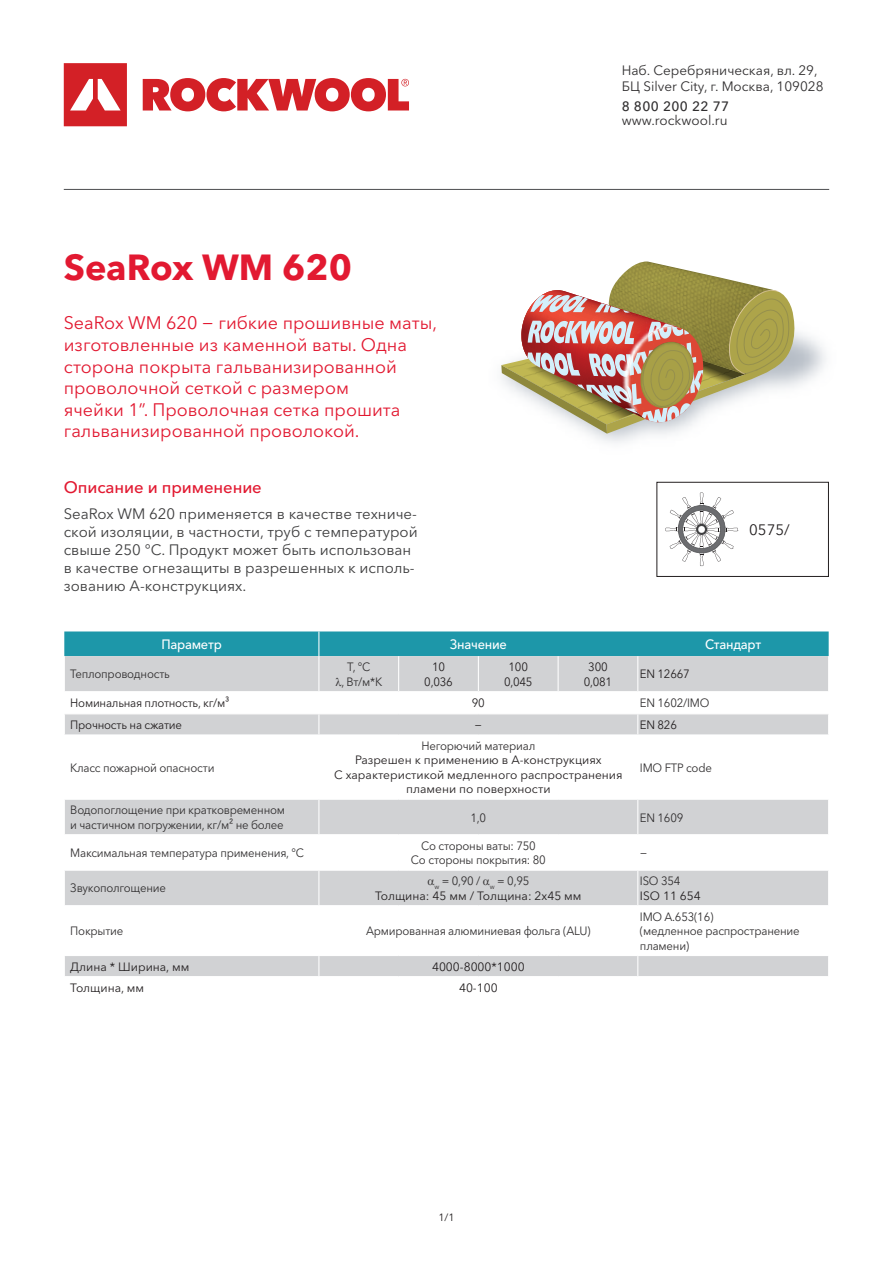
<style>
.page{position:relative;width:893px;height:1263px;background:#fff}
.page>*{position:absolute;margin:0;border:0;box-sizing:border-box;transform-origin:0 0}
.t1{font:700 36px "Avenir Next Cyr";color:#e21931}
.t2{font:18px/21.6px "Avenir Next Cyr";color:#e21931}
.t3{font:500 16.5px "Avenir Next Cyr";letter-spacing:-.005em;color:#e21931}
.t4{font:15px/18px "Avenir Next Cyr";color:#3e3e3f}
.t5{font:15px "Avenir Next Cyr";color:#231f20}
.t6{font:13.5px/16.2px "Avenir Next Cyr";color:#312f30}
.t7{font:500 13.5px "Avenir Next Cyr";letter-spacing:-.02em;color:#fff;scale:.95 1}
.t8{font:500 13.5px "Avenir Next Cyr";letter-spacing:.03em;color:#312f30}
.t9{font:12px/14.4px "Avenir Next Cyr";letter-spacing:-.02em;color:#312f30;text-align:center;scale:.95 1}
.t10{font:12px/14.4px "Avenir Next Cyr";color:#231f20;text-align:center}
.t11{font:12px "Avenir Next Cyr";letter-spacing:-.02em;color:#231f20;scale:.95 1}
.t12{font:12px/14.4px "Avenir Next Cyr";color:#231f20;text-align:center;scale:.95 1}
.t13{font:10.5px "Avenir Next Cyr";color:#231f20}
.s1{color:#312f30}
</style>
<div class="page">
<svg style="left:64px;top:63px;width:63px;height:63px"></svg>
<svg style="left:143px;top:78px;width:266px;height:33px"></svg>
<hr style="left:64px;top:189px;width:765px;height:1px;background:#57585a">
<svg style="left:65px;top:656px;width:763px;height:320px"></svg>
<div style="left:64px;top:631px;width:765px;height:25px;background:#1d97a9"></div>
<hr style="left:318px;top:656px;width:1px;height:35px;background:#fff">
<hr style="left:398px;top:656px;width:1px;height:35px;background:#fff">
<hr style="left:478px;top:656px;width:1px;height:35px;background:#fff">
<hr style="left:558px;top:656px;width:1px;height:35px;background:#fff">
<hr style="left:637px;top:656px;width:1px;height:35px;background:#fff">
<hr style="left:64px;top:691px;width:255px;height:1px;background:#fff">
<hr style="left:319px;top:691px;width:80px;height:1px;background:#fff">
<hr style="left:399px;top:691px;width:79px;height:1px;background:#fff">
<hr style="left:478px;top:691px;width:80px;height:1px;background:#fff">
<hr style="left:558px;top:691px;width:80px;height:1px;background:#fff">
<hr style="left:638px;top:691px;width:191px;height:1px;background:#fff">
<svg style="left:318px;top:692px;width:1px;height:42px"></svg>
<svg style="left:637px;top:692px;width:1px;height:42px"></svg>
<hr style="left:64px;top:799px;width:255px;height:1px;background:#fff">
<hr style="left:319px;top:799px;width:80px;height:1px;background:#fff">
<hr style="left:318px;top:800px;width:1px;height:34px;background:#fff">
<hr style="left:399px;top:799px;width:79px;height:1px;background:#fff">
<hr style="left:478px;top:799px;width:80px;height:1px;background:#fff">
<hr style="left:558px;top:799px;width:80px;height:1px;background:#fff">
<hr style="left:638px;top:799px;width:191px;height:1px;background:#fff">
<hr style="left:637px;top:800px;width:1px;height:34px;background:#fff">
<hr style="left:64px;top:834px;width:255px;height:1px;background:#fff">
<hr style="left:319px;top:834px;width:80px;height:1px;background:#fff">
<hr style="left:318px;top:835px;width:1px;height:35px;background:#fff">
<hr style="left:399px;top:834px;width:79px;height:1px;background:#fff">
<hr style="left:478px;top:834px;width:80px;height:1px;background:#fff">
<hr style="left:558px;top:834px;width:80px;height:1px;background:#fff">
<hr style="left:638px;top:834px;width:191px;height:1px;background:#fff">
<hr style="left:637px;top:835px;width:1px;height:35px;background:#fff">
<hr style="left:64px;top:870px;width:255px;height:1px;background:#fff">
<hr style="left:319px;top:870px;width:80px;height:1px;background:#fff">
<hr style="left:318px;top:871px;width:1px;height:34px;background:#fff">
<hr style="left:399px;top:870px;width:79px;height:1px;background:#fff">
<hr style="left:478px;top:870px;width:80px;height:1px;background:#fff">
<hr style="left:558px;top:870px;width:80px;height:1px;background:#fff">
<hr style="left:638px;top:870px;width:191px;height:1px;background:#fff">
<hr style="left:637px;top:871px;width:1px;height:34px;background:#fff">
<hr style="left:64px;top:905px;width:255px;height:1px;background:#fff">
<hr style="left:319px;top:905px;width:80px;height:1px;background:#fff">
<hr style="left:318px;top:906px;width:1px;height:49px;background:#fff">
<hr style="left:399px;top:905px;width:79px;height:1px;background:#fff">
<hr style="left:478px;top:905px;width:80px;height:1px;background:#fff">
<hr style="left:558px;top:905px;width:80px;height:1px;background:#fff">
<hr style="left:638px;top:905px;width:191px;height:1px;background:#fff">
<hr style="left:637px;top:906px;width:1px;height:49px;background:#fff">
<hr style="left:64px;top:955px;width:255px;height:1px;background:#fff">
<hr style="left:319px;top:955px;width:80px;height:1px;background:#fff">
<hr style="left:399px;top:955px;width:79px;height:1px;background:#fff">
<hr style="left:478px;top:955px;width:80px;height:1px;background:#fff">
<hr style="left:558px;top:955px;width:80px;height:1px;background:#fff">
<hr style="left:638px;top:955px;width:191px;height:1px;background:#fff">
<svg style="left:318px;top:956px;width:1px;height:20px"></svg>
<svg style="left:637px;top:956px;width:1px;height:20px"></svg>
<hr style="left:64px;top:713px;width:255px;height:1px;background:#fff">
<hr style="left:64px;top:734px;width:255px;height:1px;background:#fff">
<hr style="left:319px;top:713px;width:80px;height:1px;background:#fff">
<hr style="left:399px;top:713px;width:79px;height:1px;background:#fff">
<hr style="left:478px;top:713px;width:80px;height:1px;background:#fff">
<hr style="left:558px;top:713px;width:80px;height:1px;background:#fff">
<hr style="left:638px;top:713px;width:191px;height:1px;background:#fff">
<hr style="left:319px;top:734px;width:80px;height:1px;background:#fff">
<hr style="left:318px;top:735px;width:1px;height:64px;background:#fff">
<hr style="left:399px;top:734px;width:79px;height:1px;background:#fff">
<hr style="left:478px;top:734px;width:80px;height:1px;background:#fff">
<hr style="left:558px;top:734px;width:80px;height:1px;background:#fff">
<hr style="left:638px;top:734px;width:191px;height:1px;background:#fff">
<hr style="left:637px;top:735px;width:1px;height:64px;background:#fff">
<svg style="left:665px;top:493px;width:73px;height:73px"></svg>
<div style="left:657px;top:482px;width:172px;height:95px;border:1px solid #231f20"></div>
<svg style="left:501px;top:261px;width:298px;height:173px"></svg>
<img style="left:586px;top:288px;width:127px;height:160px">
<svg style="left:336px;top:677px;width:5px;height:9px"></svg>
<svg style="left:428px;top:880px;width:6px;height:5px"></svg>
<svg style="left:483px;top:880px;width:7px;height:5px"></svg>
<h1 class="t1" style="left:64px;top:245px;width:290px">SeaRox WM 620</h1>
<h2 class="t2" style="left:64px;top:312px;width:375px">SeaRox WM 620 − гибкие прошивные маты, изготовленные из каменной ваты. Одна сторона покрыта гальванизированной проволочной сеткой с размером<br>ячейки 1”. Проволочная сетка прошита гальванизированной проволокой.</h2>
<h3 class="t3" style="left:64px;top:477px;width:200px">Описание и применение</h3>
<p class="t4" style="left:64px;top:505px;width:355px">SeaRox WM 620 применяется в качестве техниче&shy;ской изоляции, в частности, труб с температурой свыше 250 °С. Продукт может быть использован в качестве огнезащиты в разрешенных к исполь&shy;зованию А-конструкциях.</p>
<p class="t6" style="left:622px;top:62px;width:203px">Наб. Серебряническая, вл. 29,<br>БЦ Silver City, г. Москва, 109028</p>
<p class="t8" style="left:622px;top:98px;width:109px">8 800 200 22 77</p>
<p class="t6" style="left:622px;top:112px;width:107px">www.rockwool.ru</p>
<p class="t5" style="left:749px;top:521px;width:42px">0575/</p>
<p class="t7" style="left:161px;top:636px;width:65px">Параметр</p>
<p class="t7" style="left:450px;top:636px;width:61px">Значение</p>
<p class="t7" style="left:705px;top:636px;width:60px">Стандарт</p>
<p class="t9" style="left:70px;top:667px;width:106px">Теплопроводность</p>
<p class="t9" style="left:341px;top:660px;width:45px">T, °C<br>, Вт/м*К</p>
<p class="t12" style="left:424px;top:660px;width:31px">10<br>0,036</p>
<p class="t12" style="left:504px;top:660px;width:31px">100<br>0,045</p>
<p class="t12" style="left:584px;top:660px;width:31px">300<br>0,081</p>
<p class="t12" style="left:640px;top:667px;width:54px">EN 12667</p>
<p class="t11" style="left:70px;top:696px;width:169px">Номинальная плотность, кг/м³</p>
<p class="t12" style="left:472px;top:696px;width:15px">90</p>
<p class="t9" style="left:640px;top:696px;width:75px">EN 1602/IMO</p>
<p class="t11" style="left:70px;top:718px;width:119px">Прочность на сжатие</p>
<p class="t12" style="left:475px;top:717px;width:9px">−</p>
<p class="t12" style="left:640px;top:717px;width:40px">EN 826</p>
<p class="t9" style="left:70px;top:760px;width:153px">Класс пожарной опасности</p>
<p class="t9" style="left:421px;top:739px;width:121px">Негорючий материал</p>
<p class="t10" style="left:334px;top:753px;width:290px">Разрешен к применению в А-конструкциях<br>C характеристикой медленного распространения пламени по поверхности</p>
<p class="t9" style="left:640px;top:760px;width:77px">IMO FTP code</p>
<p class="t9" style="left:70px;top:803px;width:228px;text-align:left">Водопоглощение при кратковременном и частичном погружении, кг/м² не более</p>
<p class="t9" style="left:470px;top:810px;width:18px">1,0</p>
<p class="t9" style="left:640px;top:810px;width:47px">EN 1609</p>
<p class="t9" style="left:70px;top:846px;width:247px">Максимальная температура применения, °С</p>
<p class="t9" style="left:411px;top:838px;width:143px">Со стороны ваты: 750<br>Со стороны покрытия: 80</p>
<p class="t9" style="left:640px;top:846px;width:9px">−</p>
<p class="t9" style="left:70px;top:881px;width:102px">Звукополгощение</p>
<p class="t10" style="left:375px;top:874px;width:208px"><sub>w</sub> <span class="s1">= 0,90 /</span> <sub>w</sub> <span class="s1">= 0,95<br></span>Толщина: 45 мм / Толщина: 2х45 мм</p>
<p class="t9" style="left:640px;top:874px;width:44px">ISO 354</p>
<p class="t10" style="left:640px;top:888px;width:62px">ISO 11 654</p>
<p class="t9" style="left:70px;top:924px;width:57px">Покрытие</p>
<p class="t9" style="left:366px;top:924px;width:238px">Армированная алюминиевая фольга (ALU)</p>
<p class="t10" style="left:70px;top:959px;width:121px">Длина * Ширина, мм</p>
<p class="t10" style="left:432px;top:959px;width:94px">4000-8000*1000</p>
<p class="t10" style="left:70px;top:980px;width:75px">Толщина, мм</p>
<p class="t10" style="left:459px;top:980px;width:40px">40-100</p>
<p class="t9" style="left:640px;top:909px;width:170px;text-align:left">IMO A.653(16)<br>(медленное распространение пламени)</p>
<p class="t13" style="left:438px;top:1211px;width:18px">1/1</p>
</div>
